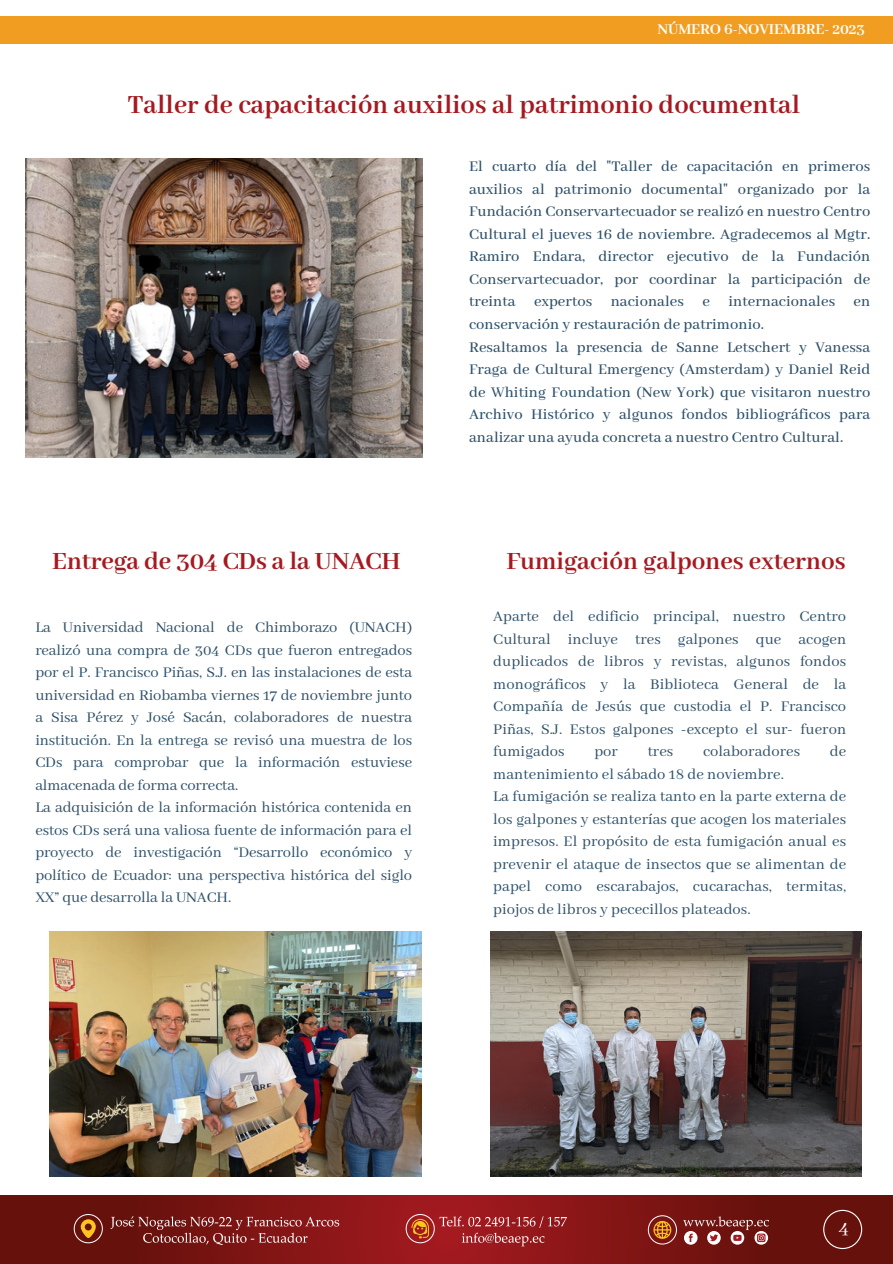
<style>
.page{position:relative;width:893px;height:1264px;background:#fff}
.page>*{position:absolute;margin:0;border:0;box-sizing:border-box;transform-origin:0 0}
.t1{font:700 28.5px "Abhaya Libre";color:#a51a20}
.t2{font:700 27px "Abhaya Libre";color:#a51a20}
.t3{font:21px "Abhaya Libre";color:#fff}
.t4{font:16.5px/22.5px "Abhaya Libre";letter-spacing:.005em;color:#2d5069;text-align:justify}
.t5{font:500 16.5px/22.5px "Abhaya Libre";letter-spacing:.005em;color:#2d5069;text-align:justify}
.t6{font:700 16.5px "Abhaya Libre";letter-spacing:-.005em;color:#fff}
</style>
<div class="page">
<svg style="left:0;top:1195px;width:892px;height:68px;background:#7b1513"></svg>
<svg style="left:111px;top:1216px;width:228px;height:28px;background:#8b3331"></svg>
<svg style="left:439px;top:1216px;width:128px;height:30px;background:#a63438"></svg>
<div style="left:405px;top:1213px;width:30px;height:30px;border:1px solid #fff;border-radius:50%"></div>
<svg style="left:411px;top:1218px;width:18px;height:20px"></svg>
<div style="left:647px;top:1215px;width:30px;height:29px;border:1px solid #fff;border-radius:50%"></div>
<svg style="left:653px;top:1220px;width:18px;height:18px"></svg>
<div style="left:74px;top:1213px;width:29px;height:30px;border:1px solid #fff;border-radius:50%"></div>
<svg style="left:81px;top:1219px;width:15px;height:19px"></svg>
<svg style="left:684px;top:1230px;width:13px;height:14px"></svg>
<div style="left:730px;top:1230px;width:14px;height:14px;background:#fff;border-radius:50%"></div>
<svg style="left:707px;top:1230px;width:13px;height:14px"></svg>
<svg style="left:754px;top:1230px;width:14px;height:14px"></svg>
<svg style="left:683px;top:1216px;width:85px;height:25px;background:#934947"></svg>
<div style="left:823px;top:1209px;width:39px;height:39px;border:1px solid #fff;border-radius:50%"></div>
<div style="left:0;top:16px;width:892px;height:27px;background:#f19d21"></div>
<img style="left:490px;top:931px;width:371px;height:245px">
<img style="left:50px;top:931px;width:371px;height:245px">
<img style="left:26px;top:158px;width:396px;height:300px">
<p class="t6" style="left:657px;top:20px;width:209px">NÚMERO 6-NOVIEMBRE- 2023</p>
<p class="t1" style="left:128px;top:89px;width:673px">Taller de capacitación auxilios al patrimonio documental</p>
<p class="t2" style="left:52px;top:546px;width:350px">Entrega de 304 CDs a la UNACH</p>
<p class="t4" style="left:35px;top:616px;width:378px">La Universidad Nacional de Chimborazo (UNACH) realizó una compra de 304 CDs que fueron entregados por el P. Francisco Piñas, S.J. en las instalaciones de esta universidad en Riobamba viernes 17 de noviembre junto a Sisa Pérez y José Sacán, colaboradores de nuestra institución. En la entrega se revisó una muestra de los CDs para comprobar que la información estuviese almacenada de forma correcta.</p>
<p class="t4" style="left:35px;top:796px;width:378px">La adquisición de la información histórica contenida en estos CDs será una valiosa fuente de información para el proyecto de investigación “Desarrollo económico y político de Ecuador: una perspectiva histórica del siglo XX” que desarrolla la UNACH.</p>
<p class="t5" style="left:469px;top:156px;width:402px">El cuarto día del "Taller de capacitación en primeros auxilios al patrimonio documental" organizado por la Fundación Conservartecuador se realizó en nuestro Centro Cultural el jueves 16 de noviembre. Agradecemos al Mgtr.<br>Ramiro Endara, director ejecutivo de la Fundación Conservartecuador, por coordinar la participación de treinta expertos nacionales e internacionales en conservación y restauración de patrimonio.</p>
<p class="t5" style="left:469px;top:336px;width:402px">Resaltamos la presencia de Sanne Letschert y Vanessa Fraga de Cultural Emergency (Amsterdam) y Daniel Reid de Whiting Foundation (New York) que visitaron nuestro Archivo Histórico y algunos fondos bibliográficos para analizar una ayuda concreta a nuestro Centro Cultural.</p>
<p class="t2" style="left:506px;top:546px;width:340px">Fumigación galpones externos</p>
<p class="t4" style="left:493px;top:606px;width:354px">Aparte del edificio principal, nuestro Centro Cultural incluye tres galpones que acogen duplicados de libros y revistas, algunos fondos monográficos y la Biblioteca General de la Compañía de Jesús que custodia el P. Francisco Piñas, S.J. Estos galpones -excepto el sur- fueron fumigados</p>
<p class="t4" style="left:594px;top:741px;width:25px">por</p>
<p class="t4" style="left:647px;top:741px;width:27px">tres</p>
<p class="t4" style="left:703px;top:741px;width:98px">colaboradores</p>
<p class="t4" style="left:829px;top:741px;width:18px">de</p>
<p class="t4" style="left:493px;top:763px;width:292px">mantenimiento el sábado 18 de noviembre.</p>
<p class="t4" style="left:493px;top:786px;width:354px">La fumigación se realiza tanto en la parte externa de los galpones y estanterías que acogen los materiales impresos. El propósito de esta fumigación anual es prevenir el ataque de insectos que se alimentan de papel como escarabajos, cucarachas, termitas, piojos de libros y pececillos plateados.</p>
<p class="t3" style="left:838px;top:1216px;width:12px">4</p>
</div>
